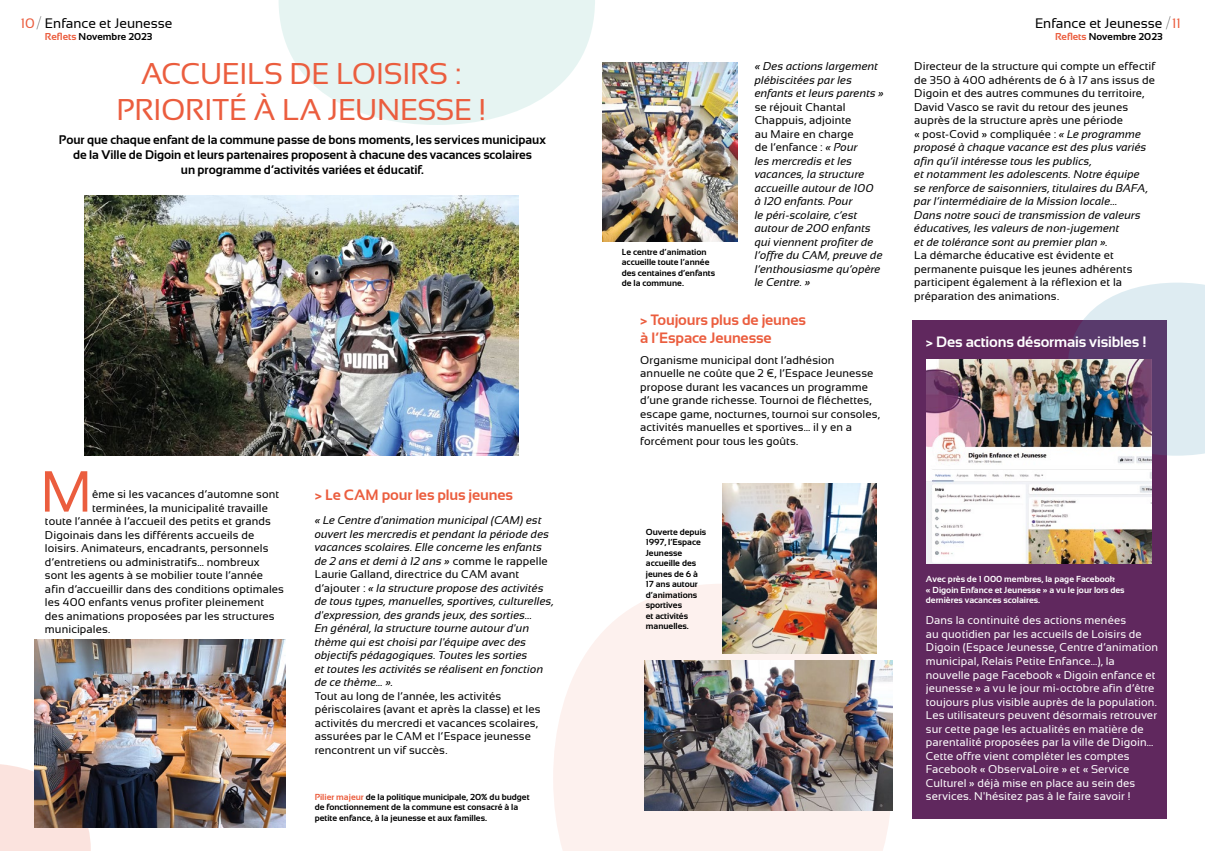
<style>
.page{position:relative;width:1205px;height:851px;background:#fff}
.page>*{position:absolute;margin:0;border:0;box-sizing:border-box;transform-origin:0 0}
.t1{font:57.75px "Sansation";color:#eb5d3e}
.t2{font:30px/36px "Sansation";letter-spacing:-.015em;color:#eb5d3e;text-align:center}
.t3{font:700 15px/18px "Sansation";letter-spacing:-.01em;color:#eb5d3e}
.t4{font:700 15px "Sansation";letter-spacing:-.01em;color:#fff}
.t5{font:13.75px "Sansation";color:#000}
.t6{font:700 12.5px/15px "Sansation";letter-spacing:-.005em;color:#000;text-align:center}
.t7{font:italic 11.25px/13.5px "Sansation";letter-spacing:.01em;color:#000}
.t8{font:11.25px/13.5px "Sansation";letter-spacing:.01em;color:#000}
.t9{font:11.25px/13.5px "Sansation";letter-spacing:.01em;color:#fff}
.t10{font:700 10px "Sansation";color:#000}
.t11{font:700 8.75px/10.5px "Sansation";color:#000}
.t12{font:700 8.75px/10.5px "Sansation";color:#fff}
.s1{color:#eb5d3e}
.s2{font-family:"Hiragino Sans W0"}
.s3{font-size:13.75px}
.s4{font-style:normal}
</style>
<div class="page">
<div style="left:912px;top:321px;width:255px;height:498px;background:#60285e"></div>
<svg style="left:278px;top:0;width:317px;height:125px"></svg>
<svg style="left:553px;top:583px;width:339px;height:267px;fill:#fdf1ee"></svg>
<svg style="left:0;top:762px;width:91px;height:88px;background:#f7e0db"></svg>
<svg style="left:1067px;top:282px;width:138px;height:174px;background:#b2aec3"></svg>
<img style="left:926px;top:359px;width:225px;height:204px">
<img style="left:84px;top:195px;width:434px;height:260px">
<img style="left:35px;top:639px;width:251px;height:188px">
<img style="left:602px;top:62px;width:135px;height:179px">
<img style="left:723px;top:483px;width:154px;height:170px">
<img style="left:644px;top:660px;width:248px;height:150px">
<p class="t5" style="left:21px;top:15px;width:153px"><span class="s1">10</span><span class="s2">/</span> Enfance et Jeunesse</p>
<p class="t10" style="left:45px;top:31px;width:109px"><span class="s1">Reflets</span> Novembre 2023</p>
<h2 class="t2" style="left:116px;top:55px;width:371px">ACCUEILS DE LOISIRS :<br>PRIORITÉ À LA JEUNESSE !</h2>
<p class="t6" style="left:59px;top:132px;width:488px">Pour que chaque enfant de la commune passe de bons moments, les services municipaux de la Ville de Digoin et leurs partenaires proposent à chacune des vacances scolaires<br>un programme d’activités variées et éducatif.</p>
<h1 class="t1" style="left:40px;top:459px;width:53px">M</h1>
<p class="t8" style="left:92px;top:487px;width:189px">ême si les vacances d’automne sont</p>
<p class="t8" style="left:92px;top:501px;width:177px">terminées, la municipalité travaille</p>
<p class="t8" style="left:45px;top:514px;width:227px">toute l’année à l’accueil des petits et grands</p>
<p class="t8" style="left:45px;top:528px;width:211px">Digoinais dans les différents accueils de</p>
<p class="t8" style="left:45px;top:541px;width:225px">loisirs. Animateurs, encadrants, personnels</p>
<p class="t8" style="left:45px;top:555px;width:216px">d’entretiens ou administratifs… nombreux</p>
<p class="t8" style="left:45px;top:568px;width:220px">sont les agents à se mobilier toute l’année</p>
<p class="t8" style="left:45px;top:582px;width:241px">afin d’accueillir dans des conditions optimales</p>
<p class="t8" style="left:45px;top:595px;width:221px">les 400 enfants venus profiter pleinement</p>
<p class="t8" style="left:45px;top:609px;width:231px">des animations proposées par les structures</p>
<p class="t8" style="left:45px;top:622px;width:67px">municipales.</p>
<h3 class="t3" style="left:315px;top:486px;width:200px"><span class="s3">&gt;</span> Le CAM pour les plus jeunes</h3>
<p class="t7" style="left:315px;top:513px;width:241px">« Le Centre d'animation municipal (CAM) est ouvert les mercredis et pendant la période des vacances scolaires. Elle concerne les enfants de 2 ans et demi à 12 ans » <span class="s4">comme le rappelle Laurie Galland, directrice du CAM avant d’ajouter :</span> « la structure propose des activités de tous types, manuelles, sportives, culturelles, d'expression, des grands jeux, des sorties...<br>En général, la structure tourne autour d'un thème qui est choisi par l'équipe avec des objectifs pédagogiques. Toutes les sorties<br>et toutes les activités se réalisent en fonction de ce thème… ».</p>
<p class="t8" style="left:315px;top:689px;width:227px">Tout au long de l’année, les activités périscolaires (avant et après la classe) et les activités du mercredi et vacances scolaires, assurées par le CAM et l’Espace jeunesse rencontrent un vif succès.</p>
<p class="t11" style="left:315px;top:791px;width:216px"><span class="s1">Pilier majeur</span> de la politique municipale, 20% du budget de fonctionnement de la commune est consacré à la petite enfance, à la jeunesse et aux familles.</p>
<p class="t7" style="left:755px;top:60px;width:131px">« Des actions largement plébiscitées par les enfants et leurs parents »</p>
<p class="t7" style="left:755px;top:100px;width:129px"><span class="s4">se réjouit Chantal<br>Chappuis, adjointe<br>au Maire en charge<br>de l’enfance :</span> « Pour<br>les mercredis et les vacances, la structure accueille autour de 100 à 120 enfants. Pour<br>le péri-scolaire, c’est autour de 200 enfants qui viennent profiter de l’offre du CAM, preuve de l’enthousiasme qu’opère le Centre. »</p>
<h3 class="t3" style="left:640px;top:311px;width:167px"><span class="s3">&gt;</span> Toujours plus de jeunes à l’Espace Jeunesse</h3>
<p class="t8" style="left:640px;top:353px;width:241px">Organisme municipal dont l’adhésion annuelle ne coûte que 2 €, l’Espace Jeunesse propose durant les vacances un programme d’une grande richesse. Tournoi de fléchettes, escape game, nocturnes, tournoi sur consoles, activités manuelles et sportives… il y en a forcément pour tous les goûts.</p>
<p class="t11" style="left:622px;top:246px;width:95px">Le centre d’animation accueille toute l’année des centaines d’enfants de la commune.</p>
<p class="t5" style="left:1035px;top:15px;width:147px">Enfance et Jeunesse <span class="s2">/</span><span class="s1">11</span></p>
<p class="t10" style="left:1055px;top:31px;width:109px"><span class="s1">Reflets</span> Novembre 2023</p>
<p class="t7" style="left:914px;top:60px;width:242px"><span class="s4">Directeur de la structure qui compte un effectif de 350 à 400 adhérents de 6 à 17 ans issus de Digoin et des autres communes du territoire, David Vasco se ravit du retour des jeunes auprès de la structure après une période<br>« post-Covid » compliquée :</span> « Le programme proposé à chaque vacance est des plus variés afin qu’il intéresse tous les publics,<br>et notamment les adolescents. Notre équipe<br>se renforce de saisonniers, titulaires du BAFA, par l’intermédiaire de la Mission locale...<br>Dans notre souci de transmission de valeurs éducatives, les valeurs de non-jugement<br>et de tolérance sont au premier plan ».</p>
<p class="t8" style="left:914px;top:249px;width:220px">La démarche éducative est évidente et permanente puisque les jeunes adhérents participent également à la réflexion et la préparation des animations.</p>
<h3 class="t4" style="left:926px;top:333px;width:222px"><span class="s3">&gt;</span> Des actions désormais visibles !</h3>
<p class="t11" style="left:646px;top:526px;width:62px">Ouverte depuis<br>1997, l’Espace<br>Jeunesse accueille des jeunes de 6 à<br>17 ans autour d’animations sportives<br>et activités manuelles.</p>
<p class="t12" style="left:926px;top:574px;width:200px">Avec près de 1 000 membres, la page Facebook<br>« Digoin Enfance et Jeunesse » a vu le jour lors des dernières vacances scolaires.</p>
<p class="t9" style="left:926px;top:613px;width:234px">Dans la continuité des actions menées<br>au quotidien par les accueils de Loisirs de Digoin (Espace Jeunesse, Centre d’animation municipal, Relais Petite Enfance…), la nouvelle page Facebook « Digoin enfance et jeunesse » a vu le jour mi-octobre afin d’être toujours plus visible auprès de la population.<br>Les utilisateurs peuvent désormais retrouver sur cette page les actualités en matière de parentalité proposées par la ville de Digoin… Cette offre vient compléter les comptes Facebook « ObservaLoire » et « Service Culturel » déjà mise en place au sein des services. N'hésitez pas à le faire savoir !</p>
</div>
